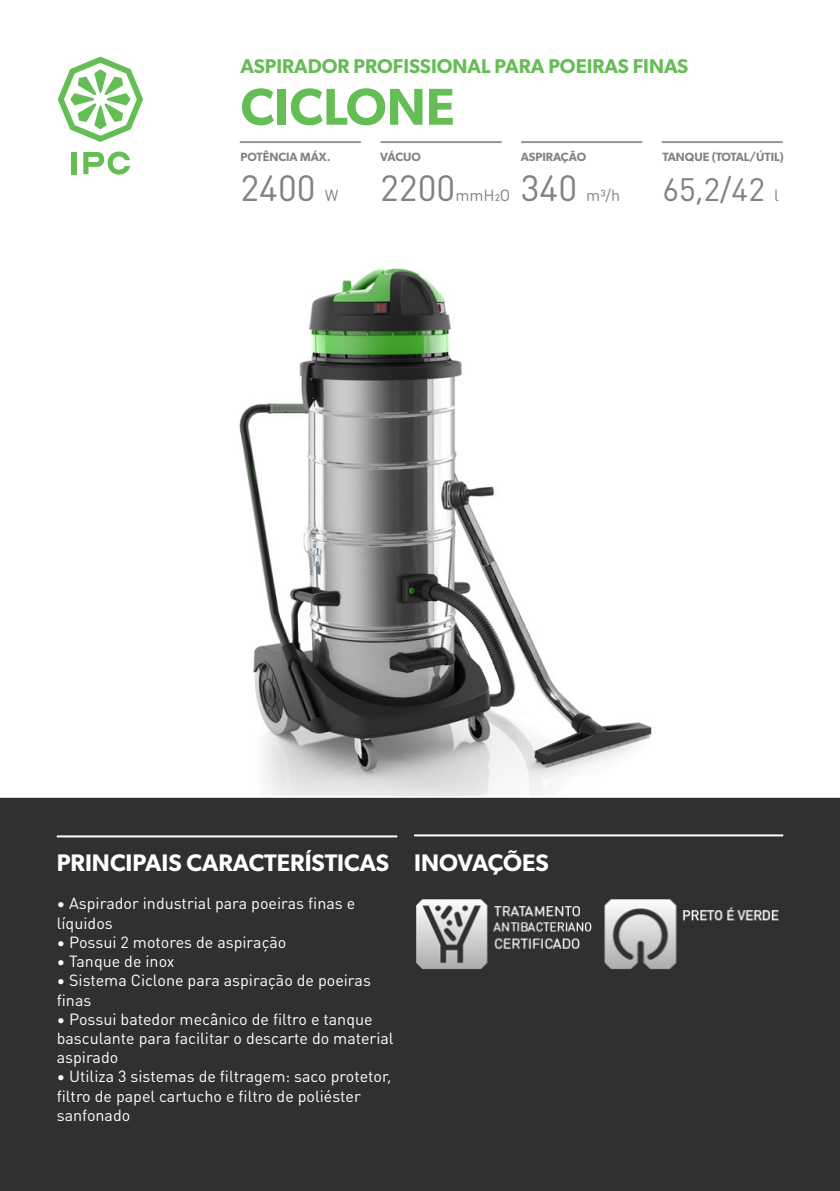
<style>
.page{position:relative;width:840px;height:1191px;background:#fff}
.page>*{position:absolute;margin:0;border:0;box-sizing:border-box;transform-origin:0 0}
.t1{font:600 52px "Gibson";color:#65bd55}
.t2{font:36px "DIN Round Pro";color:#808285}
.t3{font:32px "DIN Round Pro";color:#808285}
.t4{font:600 24px "Gibson";color:#fff}
.t5{font:600 20px "Gibson";color:#65bd55}
.t6{font:16px/19.2px "DIN Round Pro";color:#fff}
.t7{font:16px "DIN Round Pro";color:#808285}
.t8{font:600 12px "Gibson";color:#808285}
.s1{font-size:16px}
</style>
<div class="page">
<div style="left:71px;top:152px;width:5px;height:22px;background:#65bd55"></div>
<svg style="left:83px;top:151px;width:47px;height:24px"></svg>
<svg style="left:58px;top:57px;width:85px;height:85px"></svg>
<div style="left:0;top:797px;width:839px;height:394px;background:#303030"></div>
<hr style="left:414px;top:834px;width:368px;height:2px;background:#fff">
<hr style="left:57px;top:835px;width:340px;height:2px;background:#fff">
<img style="left:602px;top:895px;width:180px;height:77px">
<img style="left:414px;top:895px;width:180px;height:77px">
<hr style="left:240px;top:141px;width:120px;height:2px;background:#939598">
<hr style="left:381px;top:141px;width:119px;height:2px;background:#939598">
<hr style="left:521px;top:141px;width:120px;height:2px;background:#939598">
<hr style="left:662px;top:141px;width:119px;height:2px;background:#939598">
<img style="left:239px;top:268px;width:413px;height:527px">
<p class="t5" style="left:240px;top:54px;width:449px">ASPIRADOR PROFISSIONAL PARA POEIRAS FINAS</p>
<p class="t1" style="left:240px;top:76px;width:215px">CICLONE</p>
<p class="t8" style="left:240px;top:150px;width:91px">POTÊNCIA MÁX.</p>
<p class="t2" style="left:240px;top:164px;width:77px">2400</p>
<p class="t8" style="left:380px;top:150px;width:42px">VÁCUO</p>
<p class="t2" style="left:380px;top:164px;width:77px">2200</p>
<p class="t8" style="left:662px;top:150px;width:123px">TANQUE (TOTAL/ÚTIL)</p>
<p class="t3" style="left:662px;top:168px;width:118px">65,2/42 <span class="s1">l</span></p>
<p class="t8" style="left:520px;top:150px;width:67px">ASPIRAÇÃO</p>
<p class="t2" style="left:520px;top:164px;width:58px">340</p>
<p class="t7" style="left:586px;top:184px;width:35px">m³/h</p>
<p class="t7" style="left:455px;top:184px;width:56px">mmH2O</p>
<p class="t7" style="left:324px;top:184px;width:15px">W</p>
<p class="t4" style="left:57px;top:848px;width:333px">PRINCIPAIS CARACTERÍSTICAS</p>
<p class="t4" style="left:414px;top:848px;width:136px">INOVAÇÕES</p>
<p class="t6" style="left:57px;top:893px;width:300px">• Aspirador industrial para poeiras finas e líquidos</p>
<p class="t6" style="left:57px;top:932px;width:231px">• Possui 2 motores de aspiração</p>
<p class="t6" style="left:57px;top:951px;width:119px">• Tanque de inox</p>
<p class="t6" style="left:57px;top:970px;width:315px">• Sistema Ciclone para aspiração de poeiras finas</p>
<p class="t6" style="left:57px;top:1008px;width:338px">• Possui batedor mecânico de filtro e tanque basculante para facilitar o descarte do material aspirado</p>
<p class="t6" style="left:57px;top:1066px;width:336px">• Utiliza 3 sistemas de filtragem: saco protetor, filtro de papel cartucho e filtro de poliéster sanfonado</p>
</div>
